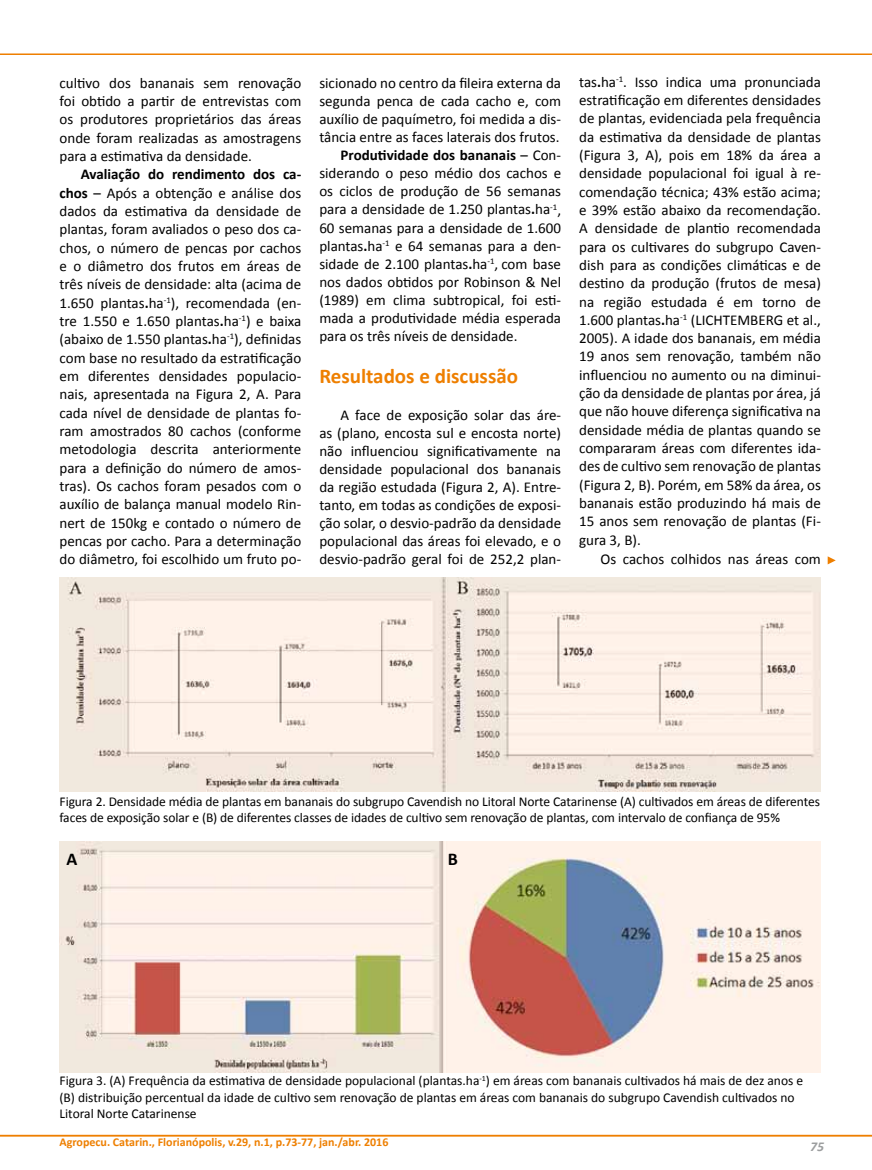
<style>
.page{position:relative;width:872px;height:1170px;background:#fff}
.page>*{position:absolute;margin:0;border:0;box-sizing:border-box;transform-origin:0 0}
.t1{font:700 21px "Calibri";color:#ee7f00}
.t2{font:700 18px "Calibri";color:#000}
.t3{font:15px/18.3px "Calibri";color:#000;text-align:justify}
.t4{font:700 15px "Calibri";color:#000}
.t5{font:13.5px/16.5px "Calibri";letter-spacing:-.005em;color:#000}
.t6{font:italic 700 13.5px "Calibri";color:#9c9e9f}
.t7{font:700 12px "Calibri";color:#ee7f00}
.s1{font-weight:700}
.s2{font-weight:400}
</style>
<div class="page">
<hr style="left:0;top:53px;width:872px;height:2px;background:#ee7f00">
<hr style="left:0;top:1134px;width:872px;height:2px;background:#ee7f00">
<img style="left:60px;top:577px;width:761px;height:214px">
<img style="left:60px;top:841px;width:761px;height:230px">
<svg style="left:827px;top:556px;width:8px;height:8px"></svg>
<p class="t3" style="left:60px;top:73px;width:243px">cultivo dos bananais sem renovação foi obtido a partir de entrevistas com os produtores proprietários das áreas onde foram realizadas as amostragens para a estimativa da densidade.</p>
<p class="t3" style="left:60px;top:165px;width:243px;text-indent:21px"><span class="s1">Avaliação do rendimento dos ca&shy;chos</span> – Após a obtenção e análise dos dados da estimativa da densidade de plantas, foram avaliados o peso dos ca&shy;chos, o número de pencas por cachos e o diâmetro dos frutos em áreas de três níveis de densidade: alta (acima de 1.650 plantas<span class="s1">.</span>ha<sup>-1</sup>), recomendada (en&shy;tre 1.550 e 1.650 plantas<span class="s1">.</span>ha<sup>-1</sup>) e baixa (abaixo de 1.550 plantas<span class="s1">.</span>ha<sup>-1</sup>), definidas com base no resultado da estratificação em diferentes densidades populacio&shy;nais, apresentada na Figura 2, A. Para cada nível de densidade de plantas fo&shy;ram amostrados 80 cachos (conforme metodologia descrita anteriormente para a definição do número de amos&shy;tras). Os cachos foram pesados com o auxílio de balança manual modelo Rin&shy;nert de 150kg e contado o número de pencas por cacho. Para a determinação do diâmetro, foi escolhido um fruto po-</p>
<p class="t3" style="left:319px;top:73px;width:243px">sicionado no centro da fileira externa da</p>
<p class="t3" style="left:319px;top:91px;width:243px">segunda penca de cada cacho e, com</p>
<p class="t3" style="left:319px;top:109px;width:243px">auxílio de paquímetro, foi medida a dis-</p>
<p class="t3" style="left:319px;top:127px;width:242px">tância entre as faces laterais dos frutos.</p>
<p class="t4" style="left:340px;top:145px;width:222px">Produtividade dos bananais <span class="s2">– Con-</span></p>
<p class="t3" style="left:319px;top:164px;width:243px">siderando o peso médio dos cachos e</p>
<p class="t3" style="left:319px;top:182px;width:243px">os ciclos de produção de 56 semanas</p>
<p class="t3" style="left:319px;top:200px;width:243px">para a densidade de 1.250 plantas<span class="s1">.</span>ha<sup>-1</sup>,</p>
<p class="t3" style="left:319px;top:218px;width:243px">60 semanas para a densidade de 1.600</p>
<p class="t3" style="left:319px;top:236px;width:243px">plantas<span class="s1">.</span>ha<sup>-1</sup> e 64 semanas para a den-</p>
<p class="t3" style="left:319px;top:254px;width:243px">sidade de 2.100 plantas<span class="s1">.</span>ha<sup>-1</sup>, com base</p>
<p class="t3" style="left:319px;top:272px;width:243px">nos dados obtidos por Robinson &amp; Nel</p>
<p class="t3" style="left:319px;top:290px;width:243px">(1989) em clima subtropical, foi esti-</p>
<p class="t3" style="left:319px;top:308px;width:243px">mada a produtividade média esperada</p>
<p class="t3" style="left:319px;top:326px;width:200px">para os três níveis de densidade.</p>
<h1 class="t1" style="left:319px;top:361px;width:200px">Resultados e discussão</h1>
<p class="t3" style="left:319px;top:405px;width:243px;text-indent:21px">A face de exposição solar das áre&shy;as (plano, encosta sul e encosta norte) não influenciou significativamente na densidade populacional dos bananais da região estudada (Figura 2, A). Entre&shy;tanto, em todas as condições de exposi&shy;ção solar, o desvio-padrão da densidade populacional das áreas foi elevado, e o desvio-padrão geral foi de 252,2 plan-</p>
<p class="t3" style="left:579px;top:72px;width:243px">tas<span class="s1">.</span>ha<sup>-1</sup>. Isso indica uma pronunciada estratificação em diferentes densidades de plantas, evidenciada pela frequência da estimativa da densidade de plantas (Figura 3, A), pois em 18% da área a densidade populacional foi igual à re&shy;comendação técnica; 43% estão acima; e 39% estão abaixo da recomendação.<br>A densidade de plantio recomendada para os cultivares do subgrupo Caven&shy;dish para as condições climáticas e de destino da produção (frutos de mesa) na região estudada é em torno de 1.600 plantas<span class="s1">.</span>ha<sup>-1</sup> (LICHTEMBERG et al., 2005). A idade dos bananais, em média 19 anos sem renovação, também não influenciou no aumento ou na diminui&shy;ção da densidade de plantas por área, já que não houve diferença significativa na densidade média de plantas quando se compararam áreas com diferentes ida&shy;des de cultivo sem renovação de plantas (Figura 2, B). Porém, em 58% da área, os bananais estão produzindo há mais de 15 anos sem renovação de plantas (Fi&shy;gura 3, B).</p>
<p class="t3" style="left:600px;top:550px;width:222px">Os cachos colhidos nas áreas com</p>
<p class="t5" style="left:60px;top:792px;width:762px">Figura 2. Densidade média de plantas em bananais do subgrupo Cavendish no Litoral Norte Catarinense (A) cultivados em áreas de diferentes faces de exposição solar e (B) de diferentes classes de idades de cultivo sem renovação de plantas, com intervalo de confiança de 95%</p>
<p class="t2" style="left:67px;top:846px;width:12px">A</p>
<p class="t2" style="left:448px;top:846px;width:12px">B</p>
<p class="t5" style="left:60px;top:1072px;width:745px">Figura 3. (A) Frequência da estimativa de densidade populacional (plantas.ha<sup>-1</sup>) em áreas com bananais cultivados há mais de dez anos e (B) distribuição percentual da idade de cultivo sem renovação de plantas em áreas com bananais do subgrupo Cavendish cultivados no<br>Litoral Norte Catarinense</p>
<p class="t7" style="left:60px;top:1133px;width:330px">Agropecu. Catarin., Florianópolis, v.29, n.1, p.73-77, jan./abr. 2016</p>
<p class="t6" style="left:810px;top:1137px;width:16px">75</p>
</div>
